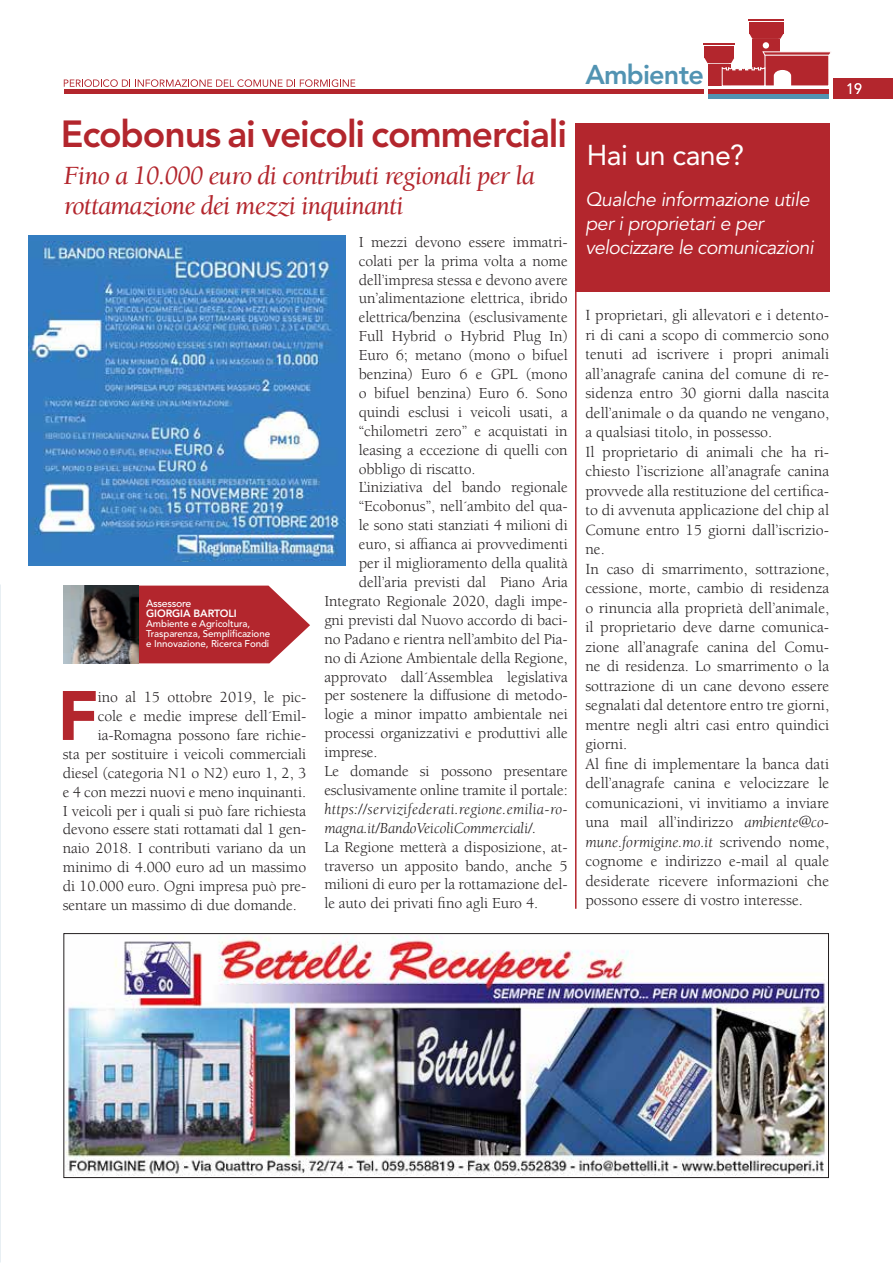
<style>
.page{position:relative;width:893px;height:1263px;background:#fff}
.page>*{position:absolute;margin:0;border:0;box-sizing:border-box;transform-origin:0 0}
.t1{font:900 69.15px "Avenir LT Std";color:#b3262d}
.t2{font:800 37.5px "Avenir LT Std";letter-spacing:-.03em;color:#b3262d}
.t3{font:28.5px "Avenir LT Std";letter-spacing:-.02em;color:#fff}
.t4{font:italic 27px/30px "Berkeley Std";letter-spacing:-.03em;color:#b3262d}
.t5{font:800 27px "Avenir LT Std";letter-spacing:-.03em;color:#5193b2}
.t6{font:italic 19.5px/24px "Avenir LT Std";letter-spacing:-.02em;color:#fff}
.t7{font:15.9px/19.5px "Berkeley Std";color:#231f20;text-align:justify}
.t8{font:15.75px/18.9px "Berkeley Std";letter-spacing:-.005em;color:#231f20;text-align:justify}
.t9{font:italic 15.75px/18.9px "Berkeley Std";letter-spacing:-.005em;color:#231f20}
.t10{font:15px "Avenir LT Std";color:#fff;scale:.95 1}
.t11{font:800 10.5px "Avenir LT Std";letter-spacing:-.01em;color:#fff}
.t12{font:500 10.5px "Avenir LT Std";letter-spacing:-.03em;color:#fff}
.t13{font:500 9.75px "Avenir LT Std";letter-spacing:-.01em;color:#fff}
.s1{font-style:italic}
</style>
<div class="page">
<img style="left:0;top:584px;width:1px;height:679px">
<div style="left:749px;top:22px;width:34px;height:12px;background:#b3262d"></div>
<div style="left:704px;top:46px;width:30px;height:12px;background:#b3262d"></div>
<hr style="left:748px;top:19px;width:36px;height:2px;background:#b3262d">
<hr style="left:704px;top:44px;width:31px;height:1px;background:#b3262d">
<div style="left:752px;top:39px;width:28px;height:33px;background:#b3262d"></div>
<svg style="left:749px;top:34px;width:34px;height:5px"></svg>
<svg style="left:64px;top:79px;width:291px;height:8px"></svg>
<div style="left:834px;top:78px;width:59px;height:21px;background:#b3262d"></div>
<hr style="left:64px;top:89px;width:640px;height:4px;background:#b3262d">
<hr style="left:708px;top:89px;width:121px;height:4px;background:#b3262d">
<hr style="left:708px;top:95px;width:121px;height:4px;background:#5193b2">
<svg style="left:704px;top:51px;width:127px;height:35px"></svg>
<div style="left:763px;top:42px;width:6px;height:7px;background:#fff;border-radius:50%"></div>
<div style="left:28px;top:235px;width:318px;height:331px;background:#347dc1"></div>
<img style="left:28px;top:241px;width:315px;height:320px">
<div style="left:575px;top:123px;width:254px;height:168px;background:#b3262d"></div>
<hr style="left:575px;top:123px;width:1px;height:786px;background:#b3262d">
<svg style="left:139px;top:586px;width:171px;height:77px;background:#bb3e44"></svg>
<img style="left:63px;top:586px;width:76px;height:77px">
<img style="left:65px;top:935px;width:762px;height:241px">
<div style="left:63px;top:933px;width:766px;height:245px;border:1px solid #231f20"></div>
<p class="t2" style="left:61px;top:112px;width:508px">Ecobonus ai veicoli commerciali</p>
<p class="t4" style="left:64px;top:161px;width:473px">Fino a 10.000 euro di contributi regionali per la rottamazione dei mezzi inquinanti</p>
<p class="t12" style="left:146px;top:597px;width:47px">Assessore</p>
<p class="t11" style="left:146px;top:608px;width:92px">GIORGIA BARTOLI</p>
<p class="t13" style="left:146px;top:618px;width:106px">Ambiente e Agricoltura,</p>
<p class="t13" style="left:146px;top:628px;width:125px">Trasparenza, Semplificazione</p>
<p class="t13" style="left:146px;top:638px;width:125px">e Innovazione, Ricerca Fondi</p>
<p class="t1" style="left:57px;top:674px;width:42px">F</p>
<p class="t8" style="left:63px;top:688px;width:245px;text-align:right">ino al 15 ottobre 2019, le pic-<br>cole e medie imprese dell´Emil&shy;ia-Romagna possono fare richie-<br>sta per sostituire i veicoli commerciali diesel (categoria N1 o N2) euro 1, 2, 3 e 4 con mezzi nuovi e meno inquinanti.</p>
<p class="t8" style="left:63px;top:801px;width:245px">I veicoli per i quali si può fare richiesta devono essere stati rottamati dal 1 gen&shy;naio 2018. I contributi variano da un minimo di 4.000 euro ad un massimo di 10.000 euro. Ogni impresa può pre&shy;sentare un massimo di due domande.</p>
<p class="t8" style="left:359px;top:233px;width:211px">I mezzi devono essere immatri&shy;colati per la prima volta a nome dell’impresa stessa e devono avere un’alimentazione elettrica, ibrido elettrica/benzina (esclusivamente Full Hybrid o Hybrid Plug In)<br>Euro 6; metano (mono o bifuel benzina) Euro 6 e GPL (mono o bifuel benzina) Euro 6. Sono quindi esclusi i veicoli usati, a “chilometri zero” e acquistati in leasing a eccezione di quelli con obbligo di riscatto.</p>
<p class="t8" style="left:359px;top:478px;width:211px">L’iniziativa del bando regionale</p>
<p class="t8" style="left:359px;top:497px;width:211px">“Ecobonus”, nell´ambito del qua-</p>
<p class="t8" style="left:359px;top:516px;width:211px">le sono stati stanziati 4 milioni di</p>
<p class="t8" style="left:359px;top:535px;width:211px">euro, si affianca ai provvedimenti</p>
<p class="t8" style="left:359px;top:554px;width:211px">per il miglioramento della qualità</p>
<p class="t8" style="left:359px;top:573px;width:211px">dell’aria previsti dal Piano Aria</p>
<p class="t8" style="left:324px;top:592px;width:245px">Integrato Regionale 2020, dagli impe-</p>
<p class="t8" style="left:324px;top:611px;width:245px">gni previsti dal Nuovo accordo di baci-</p>
<p class="t8" style="left:324px;top:630px;width:245px">no Padano e rientra nell’ambito del Pia-</p>
<p class="t8" style="left:324px;top:648px;width:245px">no di Azione Ambientale della Regione,</p>
<p class="t8" style="left:324px;top:667px;width:245px">approvato dall´Assemblea legislativa</p>
<p class="t8" style="left:324px;top:686px;width:245px">per sostenere la diffusione di metodo-</p>
<p class="t8" style="left:324px;top:705px;width:245px">logie a minor impatto ambientale nei</p>
<p class="t8" style="left:324px;top:724px;width:245px">processi organizzativi e produttivi alle</p>
<p class="t8" style="left:324px;top:743px;width:55px">imprese.</p>
<p class="t8" style="left:324px;top:762px;width:245px">Le domande si possono presentare esclusivamente online tramite il portale:</p>
<p class="t9" style="left:324px;top:800px;width:245px">https://servizifederati.regione.emilia-ro&shy;magna.it/BandoVeicoliCommerciali/.</p>
<p class="t8" style="left:324px;top:837px;width:245px">La Regione metterà a disposizione, at&shy;traverso un apposito bando, anche 5 milioni di euro per la rottamazione del&shy;le auto dei privati fino agli Euro 4.</p>
<p class="t5" style="left:585px;top:58px;width:120px">Ambiente</p>
<p class="t3" style="left:587px;top:139px;width:159px">Hai un cane?</p>
<p class="t6" style="left:585px;top:188px;width:226px">Qualche informazione utile per i proprietari e per</p>
<p class="t6" style="left:585px;top:236px;width:230px">velocizzare le comunicazioni</p>
<p class="t7" style="left:585px;top:306px;width:245px">I proprietari, gli allevatori e i detento&shy;ri di cani a scopo di commercio sono tenuti ad iscrivere i propri animali all’anagrafe canina del comune di re&shy;sidenza entro 30 giorni dalla nascita dell’animale o da quando ne vengano, a qualsiasi titolo, in possesso.</p>
<p class="t7" style="left:585px;top:442px;width:245px">Il proprietario di animali che ha ri&shy;chiesto l’iscrizione all’anagrafe canina provvede alla restituzione del certifica&shy;to di avvenuta applicazione del chip al Comune entro 15 giorni dall’iscrizio&shy;ne.</p>
<p class="t7" style="left:585px;top:559px;width:245px">In caso di smarrimento, sottrazione, cessione, morte, cambio di residenza o rinuncia alla proprietà dell’animale, il proprietario deve darne comunica&shy;zione all’anagrafe canina del Comu&shy;ne di residenza. Lo smarrimento o la sottrazione di un cane devono essere segnalati dal detentore entro tre giorni, mentre negli altri casi entro quindici giorni.</p>
<p class="t7" style="left:585px;top:754px;width:245px">Al fine di implementare la banca dati dell’anagrafe canina e velocizzare le comunicazioni, vi invitiamo a inviare una mail all’indirizzo <span class="s1">ambiente@co&shy;mune.formigine.mo.it</span> scrivendo nome, cognome e indirizzo e-mail al quale desiderate ricevere informazioni che possono essere di vostro interesse.</p>
<p class="t10" style="left:846px;top:80px;width:18px">19</p>
</div>
